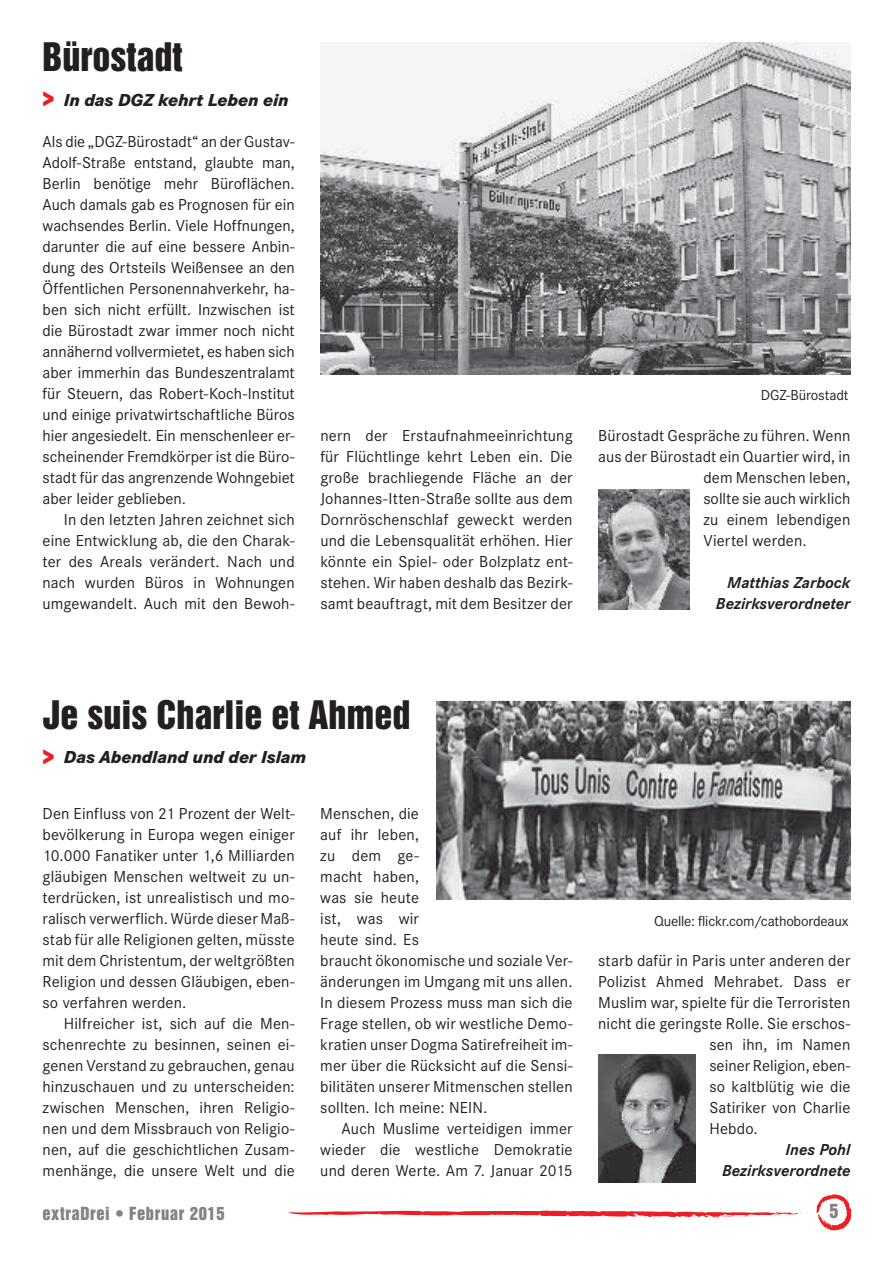
<style>
.page{position:relative;width:893px;height:1263px;background:#fff}
.page>*{position:absolute;margin:0;border:0;box-sizing:border-box;transform-origin:0 0}
.t1{font:36px "Helvetica Inserat LT Std";color:#231f20}
.t2{font:italic 800 18px "Corporate S";letter-spacing:-.005em;color:#231f20}
.t3{font:18px "Helvetica Inserat LT Std";color:#808285}
.t4{font:16.5px/21px "Corporate S";letter-spacing:.01em;color:#231f20;text-align:justify}
.t5{font:italic 700 16.5px/21px "Corporate S";color:#231f20;text-align:right}
.t6{font:16.5px "Helvetica Inserat LT Std";letter-spacing:.04em;color:#808285}
.t7{font:15px "Corporate S";letter-spacing:-.015em;color:#231f20}
.s1{font-style:normal;font-size:24px;color:#ee1d23}
</style>
<div class="page">
<svg style="left:816px;top:1194px;width:35px;height:36px"></svg>
<svg style="left:288px;top:1210px;width:520px;height:8px"></svg>
<img style="left:320px;top:43px;width:530px;height:331px">
<img style="left:436px;top:701px;width:414px;height:199px">
<img style="left:598px;top:490px;width:92px;height:119px">
<img style="left:598px;top:1054px;width:98px;height:128px">
<h1 class="t1" style="left:43px;top:36px;width:142px">Bürostadt</h1>
<p class="t2" style="left:43px;top:89px;width:248px"><span class="s1">&gt;</span> In das DGZ kehrt Leben ein</p>
<p class="t4" style="left:43px;top:131px;width:254px">Als die „DGZ-Bürostadt“ an der Gustav-Adolf-Straße entstand, glaubte man, Berlin benötige mehr Büroflächen.<br>Auch damals gab es Prognosen für ein wachsendes Berlin. Viele Hoffnungen, darunter die auf eine bessere Anbin&shy;dung des Ortsteils Weißensee an den Öffentlichen Personennahverkehr, ha&shy;ben sich nicht erfüllt. Inzwischen ist die Bürostadt zwar immer noch nicht annähernd vollvermietet, es haben sich aber immerhin das Bundeszentralamt für Steuern, das Robert-Koch-Institut und einige privatwirtschaftliche Büros hier angesiedelt. Ein menschenleer er&shy;scheinender Fremdkörper ist die Büro&shy;stadt für das angrenzende Wohngebiet aber leider geblieben.</p>
<p class="t4" style="left:43px;top:509px;width:254px;text-indent:21px">In den letzten Jahren zeichnet sich eine Entwicklung ab, die den Charak&shy;ter des Areals verändert. Nach und nach wurden Büros in Wohnungen umgewandelt. Auch mit den Bewoh-</p>
<p class="t7" style="left:761px;top:387px;width:89px">DGZ-Bürostadt</p>
<p class="t4" style="left:320px;top:425px;width:254px">nern der Erstaufnahmeeinrichtung für Flüchtlinge kehrt Leben ein. Die große brachliegende Fläche an der Johannes-Itten-Straße sollte aus dem Dornröschenschlaf geweckt werden und die Lebensqualität erhöhen. Hier könnte ein Spiel- oder Bolzplatz ent&shy;stehen. Wir haben deshalb das Bezirk&shy;samt beauftragt, mit dem Besitzer der</p>
<p class="t4" style="left:598px;top:425px;width:254px">Bürostadt Gespräche zu führen. Wenn</p>
<p class="t4" style="left:598px;top:446px;width:254px">aus der Bürostadt ein Quartier wird, in</p>
<p class="t4" style="left:703px;top:467px;width:149px">dem Menschen leben,</p>
<p class="t4" style="left:703px;top:488px;width:149px">sollte sie auch wirklich</p>
<p class="t4" style="left:703px;top:509px;width:149px">zu einem lebendigen</p>
<p class="t4" style="left:703px;top:530px;width:105px">Viertel werden.</p>
<p class="t5" style="left:716px;top:572px;width:136px">Matthias Zarbock<br>Bezirksverordneter</p>
<h1 class="t1" style="left:43px;top:693px;width:370px">Je suis Charlie et Ahmed</h1>
<p class="t2" style="left:43px;top:746px;width:265px"><span class="s1">&gt;</span> Das Abendland und der Islam</p>
<p class="t4" style="left:43px;top:803px;width:254px">Den Einfluss von 21 Prozent der Welt&shy;bevölkerung in Europa wegen einiger 10.000 Fanatiker unter 1,6 Milliarden gläubigen Menschen weltweit zu un&shy;terdrücken, ist unrealistisch und mo&shy;ralisch verwerflich. Würde dieser Maß&shy;stab für alle Religionen gelten, müsste mit dem Christentum, der weltgrößten Religion und dessen Gläubigen, eben&shy;so verfahren werden.</p>
<p class="t4" style="left:43px;top:1013px;width:254px;text-indent:21px">Hilfreicher ist, sich auf die Men&shy;schenrechte zu besinnen, seinen ei&shy;genen Verstand zu gebrauchen, genau hinzuschauen und zu unterscheiden: zwischen Menschen, ihren Religio&shy;nen und dem Missbrauch von Religio&shy;nen, auf die geschichtlichen Zusam&shy;menhänge, die unsere Welt und die</p>
<p class="t4" style="left:320px;top:803px;width:254px;text-align:left">Menschen, die<br>auf ihr leben,<br>zu dem ge-<br>macht haben,<br>was sie heute<br>ist, was wir<br>heute sind. Es<br>braucht ökonomische und soziale Ver&shy;änderungen im Umgang mit uns allen.<br>In diesem Prozess muss man sich die<br>Frage stellen, ob wir westliche Demo&shy;kratien unser Dogma Satirefreiheit im&shy;mer über die Rücksicht auf die Sensi&shy;bilitäten unserer Mitmenschen stellen sollten. Ich meine: NEIN.</p>
<p class="t4" style="left:320px;top:1118px;width:254px;text-indent:21px">Auch Muslime verteidigen immer wieder die westliche Demokratie und deren Werte. Am 7. Januar 2015</p>
<p class="t7" style="left:654px;top:913px;width:196px">Quelle: flickr.com/cathobordeaux</p>
<p class="t4" style="left:598px;top:950px;width:254px">starb dafür in Paris unter anderen der</p>
<p class="t4" style="left:598px;top:971px;width:254px">Polizist Ahmed Mehrabet. Dass er</p>
<p class="t4" style="left:598px;top:992px;width:254px">Muslim war, spielte für die Terroristen</p>
<p class="t4" style="left:598px;top:1013px;width:254px">nicht die geringste Rolle. Sie erschos-</p>
<p class="t4" style="left:709px;top:1034px;width:143px">sen ihn, im Namen</p>
<p class="t4" style="left:709px;top:1055px;width:143px">seiner Religion, eben-</p>
<p class="t4" style="left:709px;top:1076px;width:143px">so kaltblütig wie die</p>
<p class="t4" style="left:709px;top:1097px;width:143px">Satiriker von Charlie</p>
<p class="t4" style="left:709px;top:1118px;width:50px">Hebdo.</p>
<p class="t5" style="left:722px;top:1139px;width:130px">Ines Pohl<br>Bezirksverordnete</p>
<p class="t6" style="left:43px;top:1203px;width:184px">extraDrei • Februar 2015</p>
<p class="t3" style="left:830px;top:1200px;width:10px">5</p>
</div>
